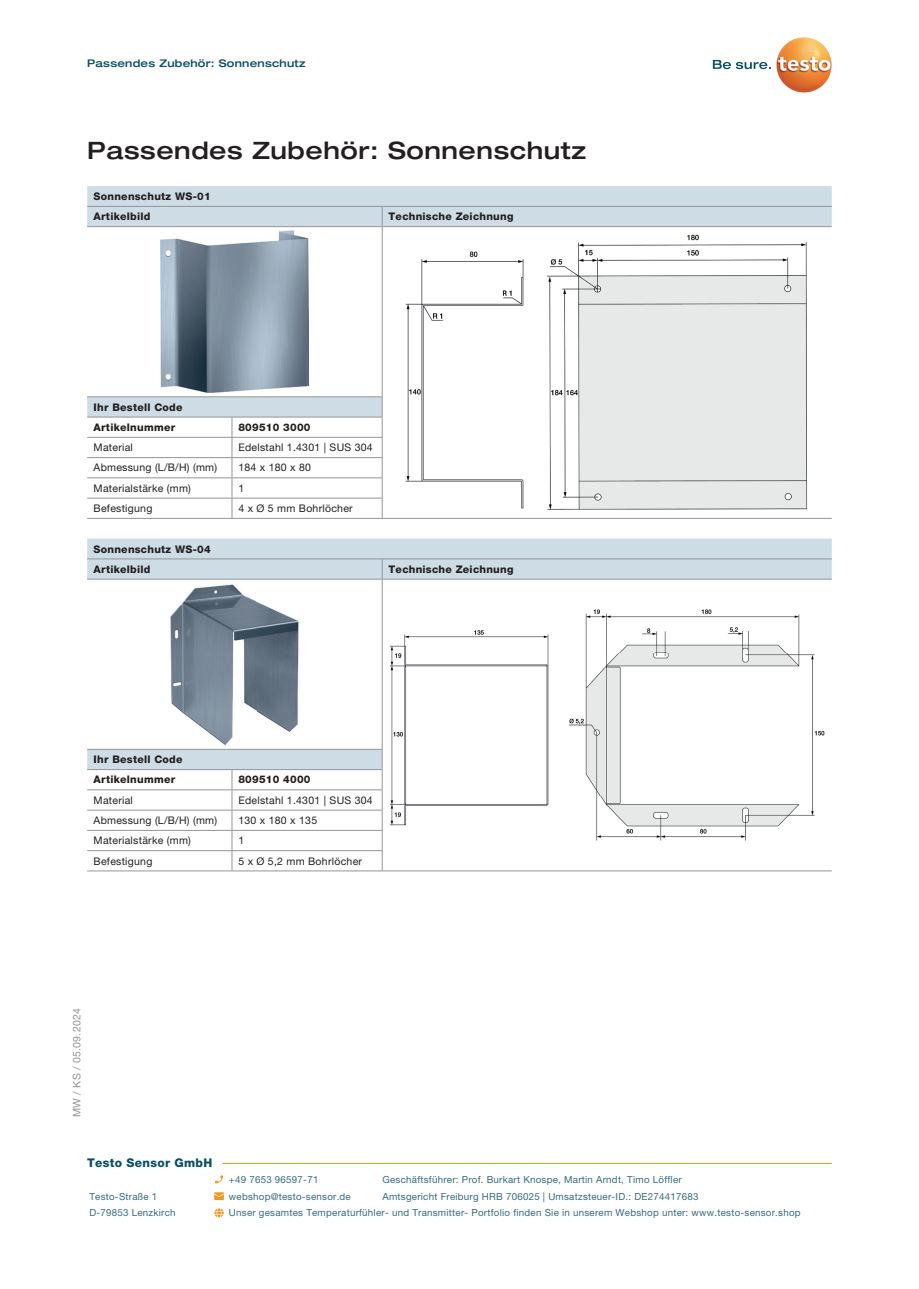
<style>
.page{position:relative;width:919px;height:1289px;background:#fff}
.page>*{position:absolute;margin:0;border:0;box-sizing:border-box;transform-origin:0 0}
.t1{font:500 expanded 24px "Helvetica Neue LTW1 G";letter-spacing:.025em;color:#231f20}
.t2{font:800 12px "Helvetica Neue LTW1 G";letter-spacing:.025em;color:#074f64}
.t3{font:10.5px "Helvetica Neue LTW1 G";letter-spacing:.025em;color:#231f20}
.t4{font:800 10.5px/20.2px "Helvetica Neue LTW1 G";letter-spacing:.025em;color:#231f20}
.t5{font:500 expanded 10.5px "Helvetica Neue LT Com";letter-spacing:.025em;color:#074f64}
.t6{font:10.5px "Helvetica Neue LTW1 G";letter-spacing:.025em;color:#939598}
.t7{font:9.75px "Helvetica Neue LTW1 G";letter-spacing:.025em;color:#356c81}
</style>
<div class="page">
<div style="left:87px;top:186px;width:744px;height:40px;background:#cedce5"></div>
<svg style="left:87px;top:227px;width:744px;height:291px"></svg>
<hr style="left:87px;top:206px;width:145px;height:1px;background:#939598">
<hr style="left:232px;top:206px;width:150px;height:1px;background:#939598">
<hr style="left:382px;top:206px;width:449px;height:1px;background:#939598">
<hr style="left:382px;top:227px;width:1px;height:169px;background:#939598">
<hr style="left:87px;top:518px;width:145px;height:1px;background:#939598">
<hr style="left:232px;top:518px;width:150px;height:1px;background:#939598">
<hr style="left:382px;top:518px;width:449px;height:1px;background:#939598">
<svg style="left:382px;top:207px;width:1px;height:19px"></svg>
<hr style="left:87px;top:226px;width:145px;height:1px;background:#939598">
<hr style="left:232px;top:226px;width:150px;height:1px;background:#939598">
<hr style="left:382px;top:226px;width:449px;height:1px;background:#939598">
<hr style="left:87px;top:396px;width:145px;height:1px;background:#939598">
<hr style="left:232px;top:396px;width:150px;height:1px;background:#939598">
<svg style="left:87px;top:397px;width:296px;height:121px"></svg>
<hr style="left:87px;top:416px;width:145px;height:1px;background:#939598">
<hr style="left:232px;top:416px;width:150px;height:1px;background:#939598">
<img style="left:161px;top:231px;width:147px;height:161px">
<img style="left:402px;top:231px;width:409px;height:283px">
<svg style="left:87px;top:538px;width:744px;height:41px;background:#cddbe3"></svg>
<hr style="left:87px;top:558px;width:145px;height:1px;background:#939598">
<hr style="left:232px;top:558px;width:150px;height:1px;background:#939598">
<hr style="left:382px;top:558px;width:449px;height:1px;background:#939598">
<hr style="left:382px;top:579px;width:1px;height:170px;background:#939598">
<hr style="left:87px;top:870px;width:145px;height:1px;background:#939598">
<hr style="left:232px;top:870px;width:150px;height:1px;background:#939598">
<hr style="left:382px;top:870px;width:449px;height:1px;background:#939598">
<svg style="left:382px;top:559px;width:1px;height:20px"></svg>
<hr style="left:87px;top:579px;width:145px;height:1px;background:#939598">
<hr style="left:232px;top:579px;width:150px;height:1px;background:#939598">
<hr style="left:382px;top:579px;width:449px;height:1px;background:#939598">
<svg style="left:87px;top:749px;width:296px;height:121px"></svg>
<hr style="left:87px;top:769px;width:145px;height:1px;background:#939598">
<hr style="left:232px;top:769px;width:150px;height:1px;background:#939598">
<img style="left:170px;top:584px;width:129px;height:161px">
<img style="left:390px;top:609px;width:435px;height:232px">
<svg style="left:790px;top:37px;width:13px;height:4px"></svg>
<svg style="left:712px;top:60px;width:58px;height:9px"></svg>
<svg style="left:215px;top:1175px;width:8px;height:8px"></svg>
<svg style="left:214px;top:1192px;width:10px;height:7px"></svg>
<svg style="left:214px;top:1208px;width:10px;height:9px"></svg>
<hr style="left:222px;top:1162px;width:609px;height:1px;background:#f7931d">
<p class="t5" style="left:87px;top:57px;width:220px">Passendes Zubehör: Sonnenschutz</p>
<h1 class="t1" style="left:87px;top:135px;width:500px">Passendes Zubehör: Sonnenschutz</h1>
<p class="t4" style="left:94px;top:186px;width:119px">Sonnenschutz WS-01<br>Artikelbild</p>
<p class="t4" style="left:388px;top:206px;width:126px">Technische Zeichnung</p>
<p class="t4" style="left:94px;top:397px;width:90px">Ihr Bestell Code<br>Artikelnummer</p>
<p class="t4" style="left:238px;top:417px;width:74px">809510 3000</p>
<p class="t3" style="left:94px;top:441px;width:41px">Material</p>
<p class="t3" style="left:238px;top:441px;width:136px">Edelstahl 1.4301 | SUS 304</p>
<p class="t3" style="left:94px;top:461px;width:125px">Abmessung (L/B/H) (mm)</p>
<p class="t3" style="left:238px;top:461px;width:74px">184 x 180 x 80</p>
<p class="t3" style="left:94px;top:481px;width:99px">Materialstärke (mm)</p>
<p class="t3" style="left:238px;top:481px;width:7px">1</p>
<p class="t3" style="left:94px;top:502px;width:60px">Befestigung</p>
<p class="t3" style="left:238px;top:502px;width:116px">4 x Ø 5 mm Bohrlöcher</p>
<p class="t4" style="left:94px;top:538px;width:119px">Sonnenschutz WS-04<br>Artikelbild</p>
<p class="t4" style="left:388px;top:559px;width:126px">Technische Zeichnung</p>
<p class="t4" style="left:94px;top:749px;width:90px">Ihr Bestell Code<br>Artikelnummer</p>
<p class="t4" style="left:238px;top:769px;width:74px">809510 4000</p>
<p class="t3" style="left:94px;top:793px;width:41px">Material</p>
<p class="t3" style="left:238px;top:793px;width:136px">Edelstahl 1.4301 | SUS 304</p>
<p class="t3" style="left:94px;top:813px;width:125px">Abmessung (L/B/H) (mm)</p>
<p class="t3" style="left:238px;top:813px;width:80px">130 x 180 x 135</p>
<p class="t3" style="left:94px;top:834px;width:99px">Materialstärke (mm)</p>
<p class="t3" style="left:238px;top:834px;width:7px">1</p>
<p class="t3" style="left:94px;top:854px;width:60px">Befestigung</p>
<p class="t3" style="left:238px;top:854px;width:125px">5 x Ø 5,2 mm Bohrlöcher</p>
<p class="t6" style="left:70px;top:1117px;width:110px;rotate:-90deg">MW / KS / 05.09.2024</p>
<p class="t2" style="left:87px;top:1155px;width:127px">Testo Sensor GmbH</p>
<p class="t7" style="left:229px;top:1173px;width:91px">+49 7653 96597-71</p>
<p class="t7" style="left:382px;top:1173px;width:301px">Geschäftsführer: Prof. Burkart Knospe, Martin Arndt, Timo Löffler</p>
<p class="t7" style="left:89px;top:1190px;width:69px">Testo-Straße 1</p>
<p class="t7" style="left:229px;top:1190px;width:123px">webshop@testo-sensor.de</p>
<p class="t7" style="left:382px;top:1190px;width:317px">Amtsgericht Freiburg HRB 706025 | Umsatzsteuer-ID.: DE274417683</p>
<p class="t7" style="left:89px;top:1206px;width:88px">D-79853 Lenzkirch</p>
<p class="t7" style="left:229px;top:1206px;width:573px">Unser gesamtes Temperaturfühler- und Transmitter- Portfolio finden Sie in unserem Webshop unter: www.testo-sensor.shop</p>
</div>
